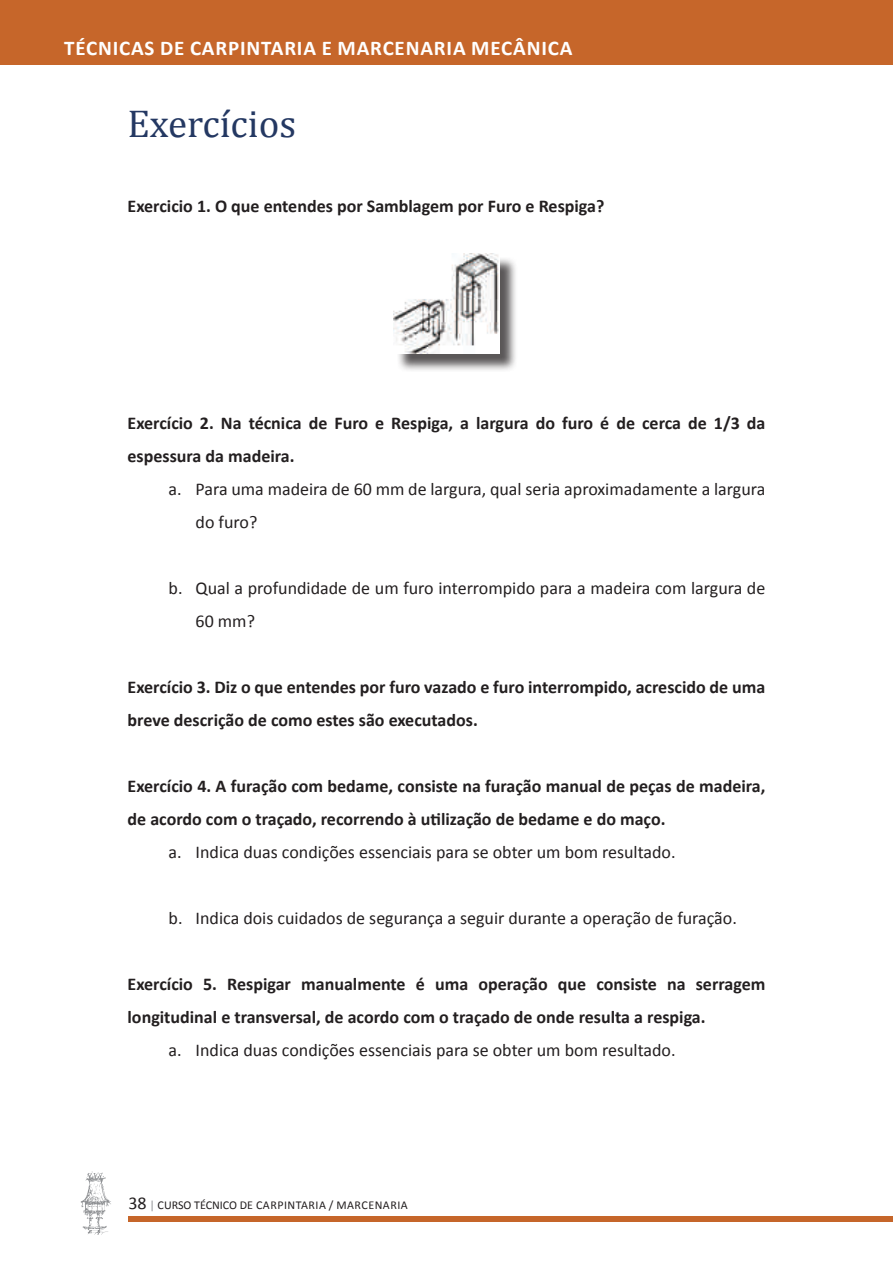
<style>
.page{position:relative;width:893px;height:1263px;background:#fff}
.page>*{position:absolute;margin:0;border:0;box-sizing:border-box;transform-origin:0 0}
.t1{font:39px "Cambria";color:#243862}
.t2{font:700 21px "Calibri";letter-spacing:.04em;color:#fff}
.t3{font:700 18px/33px "Calibri";color:#231f20}
.t4{font:18px/33px "Calibri";color:#231f20}
.t5{font:12px "Calibri";color:#231f20}
.s1{font-size:18px}
.s2{color:#8f9194}
</style>
<div class="page">
<div style="left:128px;top:1216px;width:765px;height:5px;background:#c6662a"></div>
<div style="left:0;top:0;width:893px;height:64px;background:#c6662a"></div>
<svg style="left:80px;top:1171px;width:31px;height:64px"></svg>
<div style="left:396px;top:256px;width:122px;height:116px;background:#231f20;opacity:.75"></div>
<img style="left:394px;top:254px;width:105px;height:100px">
<p class="t2" style="left:64px;top:35px;width:475px">Técnicas DE carpintaria E marcenaria mECÂNICA</p>
<h1 class="t1" style="left:128px;top:100px;width:170px">Exercícios</h1>
<p class="t3" style="left:128px;top:189px;width:478px">Exercicio 1. O que entendes por Samblagem por Furo e Respiga?</p>
<p class="t3" style="left:128px;top:406px;width:639px">Exercício 2. Na técnica de Furo e Respiga, a largura do furo é de cerca de 1/3 da espessura da madeira.</p>
<p class="t4" style="left:196px;top:472px;width:571px;text-indent:-27px">a. Para uma madeira de 60 mm de largura, qual seria aproximadamente a largura do furo?</p>
<p class="t4" style="left:196px;top:571px;width:571px;text-indent:-27px">b. Qual a profundidade de um furo interrompido para a madeira com largura de<br>60 mm?</p>
<p class="t3" style="left:128px;top:670px;width:639px">Exercício 3. Diz o que entendes por furo vazado e furo interrompido, acrescido de uma breve descrição de como estes são executados.</p>
<p class="t3" style="left:128px;top:769px;width:639px">Exercício 4. A furação com bedame, consiste na furação manual de peças de madeira, de acordo com o traçado, recorrendo à utilização de bedame e do maço.</p>
<p class="t4" style="left:169px;top:835px;width:509px">a. Indica duas condições essenciais para se obter um bom resultado.</p>
<p class="t4" style="left:169px;top:901px;width:570px">b. Indica dois cuidados de segurança a seguir durante a operação de furação.</p>
<p class="t3" style="left:128px;top:967px;width:639px">Exercício 5. Respigar manualmente é uma operação que consiste na serragem longitudinal e transversal, de acordo com o traçado de onde resulta a respiga.</p>
<p class="t4" style="left:169px;top:1033px;width:509px">a. Indica duas condições essenciais para se obter um bom resultado.</p>
<p class="t5" style="left:128px;top:1197px;width:234px"><span class="s1">38</span> <span class="s2">|</span> CURSO TÉCNICO DE Car pintaria / Marcen</p>
<p class="t5" style="left:383px;top:1197px;width:26px">aria</p>
</div>
